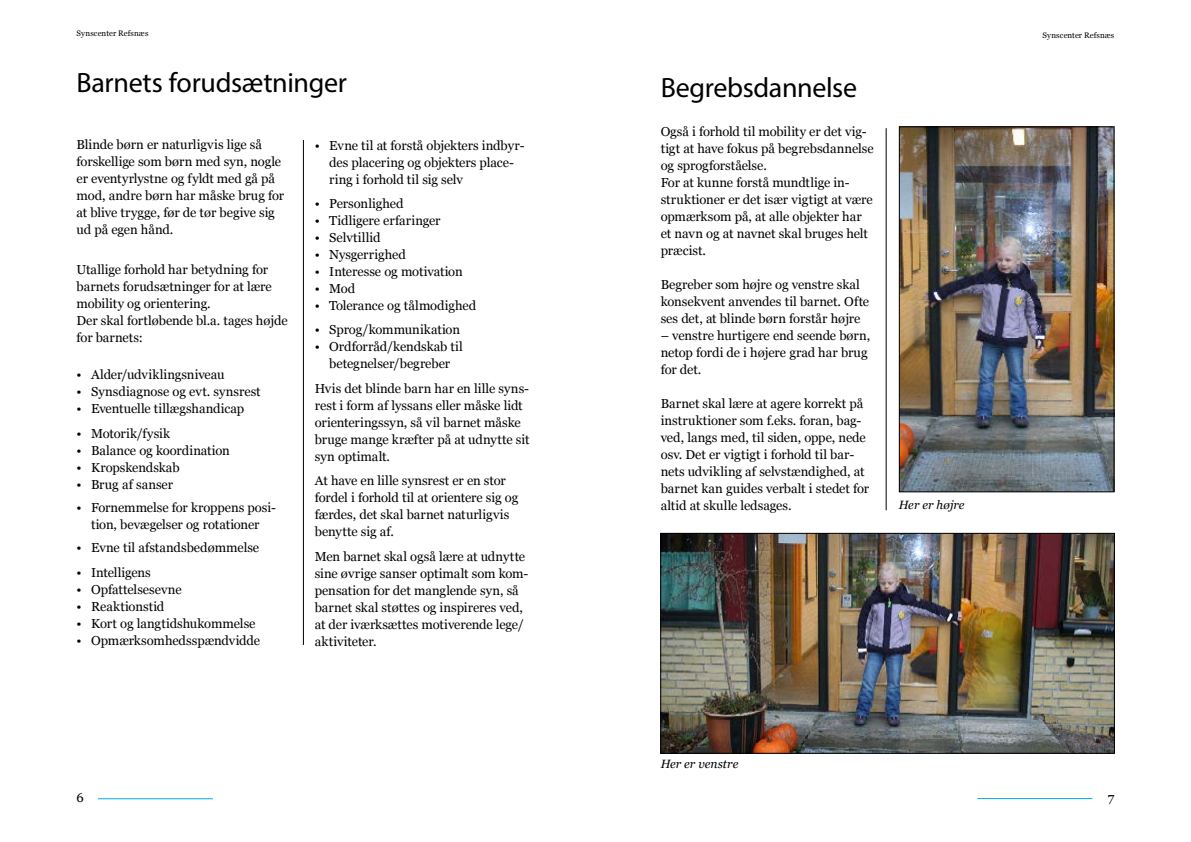
<style>
.page{position:relative;width:1191px;height:842px;background:#fff}
.page>*{position:absolute;margin:0;border:0;box-sizing:border-box;transform-origin:0 0}
.t1{font:28px "Myriad Pro";letter-spacing:-.01em;color:#000}
.t2{font:13px/17px "Georgia";letter-spacing:-.005em;color:#000}
.t3{font:italic 12px "Georgia";color:#000}
.t4{font:8px "Georgia";letter-spacing:.01em;color:#000}
.s1{color:#fff}
</style>
<div class="page">
<hr style="left:98px;top:798px;width:115px;height:1px;background:#00aeef">
<hr style="left:977px;top:798px;width:115px;height:1px;background:#00aeef">
<hr style="left:303px;top:140px;width:1px;height:505px;background:#000">
<img style="left:901px;top:128px;width:211px;height:362px">
<div style="left:899px;top:126px;width:215px;height:366px;border:1px solid #000"></div>
<img style="left:662px;top:535px;width:450px;height:217px">
<div style="left:660px;top:533px;width:454px;height:221px;border:1px solid #000"></div>
<hr style="left:886px;top:128px;width:1px;height:382px;background:#000">
<p class="t4" style="left:77px;top:29px;width:73px">Synscenter Refsnæs</p>
<p class="t4" style="left:1042px;top:30px;width:73px">Synscenter Refsnæs</p>
<p class="t1" style="left:77px;top:65px;width:272px">Barnets forudsætninger</p>
<p class="t1" style="left:660px;top:71px;width:198px">Begrebsdannelse</p>
<p class="t2" style="left:660px;top:123px;width:214px">Også i forhold til mobility er det vig&shy;tigt at have fokus på begrebsdannelse og sprogforståelse.</p>
<p class="t2" style="left:660px;top:174px;width:214px">For at kunne forstå mundtlige in&shy;struktioner er det især vigtigt at være opmærksom på, at alle objekter har et navn og at navnet skal bruges helt præcist.</p>
<p class="t2" style="left:660px;top:276px;width:210px">Begreber som højre og venstre skal konsekvent anvendes til barnet. Ofte ses det, at blinde børn forstår højre</p>
<p class="t2" style="left:660px;top:327px;width:211px">– venstre hurtigere end seende børn, netop fordi de i højere grad har brug for det.</p>
<p class="t2" style="left:660px;top:395px;width:210px">Barnet skal lære at agere korrekt på instruktioner som f.eks. foran, bag&shy;ved, langs med, til siden, oppe, nede osv. Det er vigtigt i forhold til bar&shy;nets udvikling af selvstændighed, at barnet kan guides verbalt i stedet for altid at skulle ledsages.</p>
<p class="t2" style="left:77px;top:137px;width:209px">Blinde børn er naturligvis lige så forskellige som børn med syn, nogle er eventyrlystne og fyldt med gå på mod, andre børn har måske brug for at blive trygge, før de tør begive sig ud på egen hånd.</p>
<p class="t2" style="left:77px;top:261px;width:197px">Utallige forhold har betydning for barnets forudsætninger for at lære mobility og orientering.</p>
<p class="t2" style="left:77px;top:312px;width:213px">Der skal fortløbende bl.a. tages højde for barnets:</p>
<p class="t2" style="left:77px;top:366px;width:150px">• Alder/udviklingsniveau</p>
<p class="t2" style="left:77px;top:383px;width:186px">• Synsdiagnose og evt. synsrest</p>
<p class="t2" style="left:77px;top:400px;width:169px">• Eventuelle tillægshandicap</p>
<p class="t2" style="left:77px;top:426px;width:95px">• Motorik/fysik</p>
<p class="t2" style="left:77px;top:443px;width:155px">• Balance og koordination</p>
<p class="t2" style="left:77px;top:460px;width:105px">• Kropskendskab</p>
<p class="t2" style="left:77px;top:477px;width:98px">• Brug af sanser</p>
<p class="t2" style="left:77px;top:499px;width:201px">• Fornemmelse for kroppens posi-</p>
<p class="t2" style="left:77px;top:516px;width:184px"><span class="s1">•</span> tion, bevægelser og rotationer</p>
<p class="t2" style="left:77px;top:539px;width:184px">• Evne til afstandsbedømmelse</p>
<p class="t2" style="left:77px;top:565px;width:76px">• Intelligens</p>
<p class="t2" style="left:77px;top:582px;width:107px">• Opfattelsesevne</p>
<p class="t2" style="left:77px;top:599px;width:89px">• Reaktionstid</p>
<p class="t2" style="left:77px;top:616px;width:180px">• Kort og langtidshukommelse</p>
<p class="t2" style="left:77px;top:633px;width:185px">• Opmærksomhedsspændvidde</p>
<p class="t2" style="left:315px;top:137px;width:211px">• Evne til at forstå objekters indbyr-</p>
<p class="t2" style="left:315px;top:154px;width:201px"><span class="s1">•</span> des placering og objekters place-</p>
<p class="t2" style="left:315px;top:171px;width:150px"><span class="s1">•</span> ring i forhold til sig selv</p>
<p class="t2" style="left:315px;top:195px;width:90px">• Personlighed</p>
<p class="t2" style="left:315px;top:212px;width:127px">• Tidligere erfaringer</p>
<p class="t2" style="left:315px;top:229px;width:67px">• Selvtillid</p>
<p class="t2" style="left:315px;top:246px;width:93px">• Nysgerrighed</p>
<p class="t2" style="left:315px;top:263px;width:149px">• Interesse og motivation</p>
<p class="t2" style="left:315px;top:280px;width:42px">• Mod</p>
<p class="t2" style="left:315px;top:297px;width:163px">• Tolerance og tålmodighed</p>
<p class="t2" style="left:315px;top:321px;width:147px">• Sprog/kommunikation</p>
<p class="t2" style="left:315px;top:338px;width:150px">• Ordforråd/kendskab til</p>
<p class="t2" style="left:315px;top:355px;width:137px"><span class="s1">•</span> betegnelser/begreber</p>
<p class="t2" style="left:315px;top:381px;width:216px">Hvis det blinde barn har en lille syns&shy;rest i form af lyssans eller måske lidt orienteringssyn, så vil barnet måske bruge mange kræfter på at udnytte sit syn optimalt.</p>
<p class="t2" style="left:315px;top:473px;width:205px">At have en lille synsrest er en stor fordel i forhold til at orientere sig og færdes, det skal barnet naturligvis benytte sig af.</p>
<p class="t2" style="left:315px;top:548px;width:215px">Men barnet skal også lære at udnytte sine øvrige sanser optimalt som kom&shy;pensation for det manglende syn, så barnet skal støttes og inspireres ved, at der iværksættes motiverende lege/ aktiviteter.</p>
<p class="t3" style="left:899px;top:497px;width:67px">Her er højre</p>
<p class="t3" style="left:660px;top:756px;width:79px">Her er venstre</p>
<p class="t2" style="left:77px;top:789px;width:9px">6</p>
<p class="t2" style="left:1107px;top:789px;width:8px">7</p>
</div>
